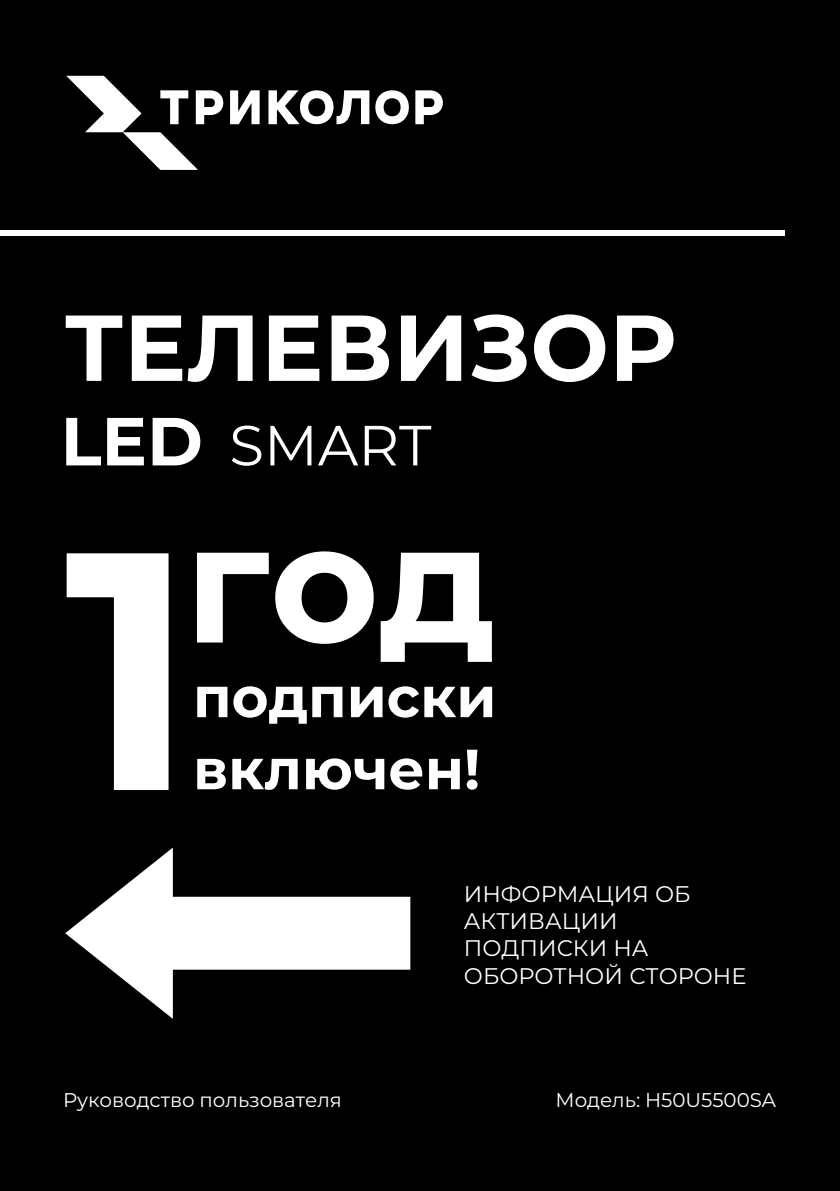
<style>
.page{position:relative;width:840px;height:1191px;background:#fff}
.page>*{position:absolute;margin:0;border:0;box-sizing:border-box;transform-origin:0 0}
.t1{font:700 166.8px "Montserrat";color:#fff}
.t2{font:700 93.4px "Montserrat";color:#fff}
.t3{font:700 56.6px/72px "Montserrat";color:#fff}
.t4{font:56.6px "Montserrat";color:#fff}
.t5{font:22.6px/27.2px "Montserrat";color:#fff}
.t6{font:19.8px "Montserrat";color:#fff}
.s1{font-weight:700;font-size:67.8px}
</style>
<div class="page">
<div style="left:0;top:0;width:839px;height:1191px;background:#000"></div>
<svg style="left:65px;top:847px;width:345px;height:171px"></svg>
<svg style="left:67px;top:553px;width:101px;height:237px"></svg>
<div style="left:0;top:231px;width:783px;height:5px;background:#fff"></div>
<svg style="left:230px;top:90px;width:29px;height:34px"></svg>
<svg style="left:66px;top:76px;width:157px;height:94px"></svg>
<svg style="left:415px;top:90px;width:27px;height:34px"></svg>
<svg style="left:375px;top:90px;width:33px;height:34px"></svg>
<svg style="left:268px;top:90px;width:101px;height:34px"></svg>
<h2 class="t2" style="left:64px;top:285px;width:613px">ТЕЛЕВИЗОР</h2>
<h3 class="t4" style="left:61px;top:407px;width:372px"><span class="s1">LED</span> SMART</h3>
<h1 class="t1" style="left:184px;top:472px;width:312px">год</h1>
<h3 class="t3" style="left:193px;top:659px;width:305px">подписки включен!</h3>
<p class="t5" style="left:463px;top:880px;width:284px">ИНФОРМАЦИЯ ОБ<br>АКТИВАЦИИ<br>ПОДПИСКИ НА<br>ОБОРОТНОЙ СТОРОНЕ</p>
<p class="t6" style="left:63px;top:1086px;width:280px">Руководство пользователя</p>
<p class="t6" style="left:555px;top:1086px;width:222px">Модель: H50U5500SA</p>
</div>
